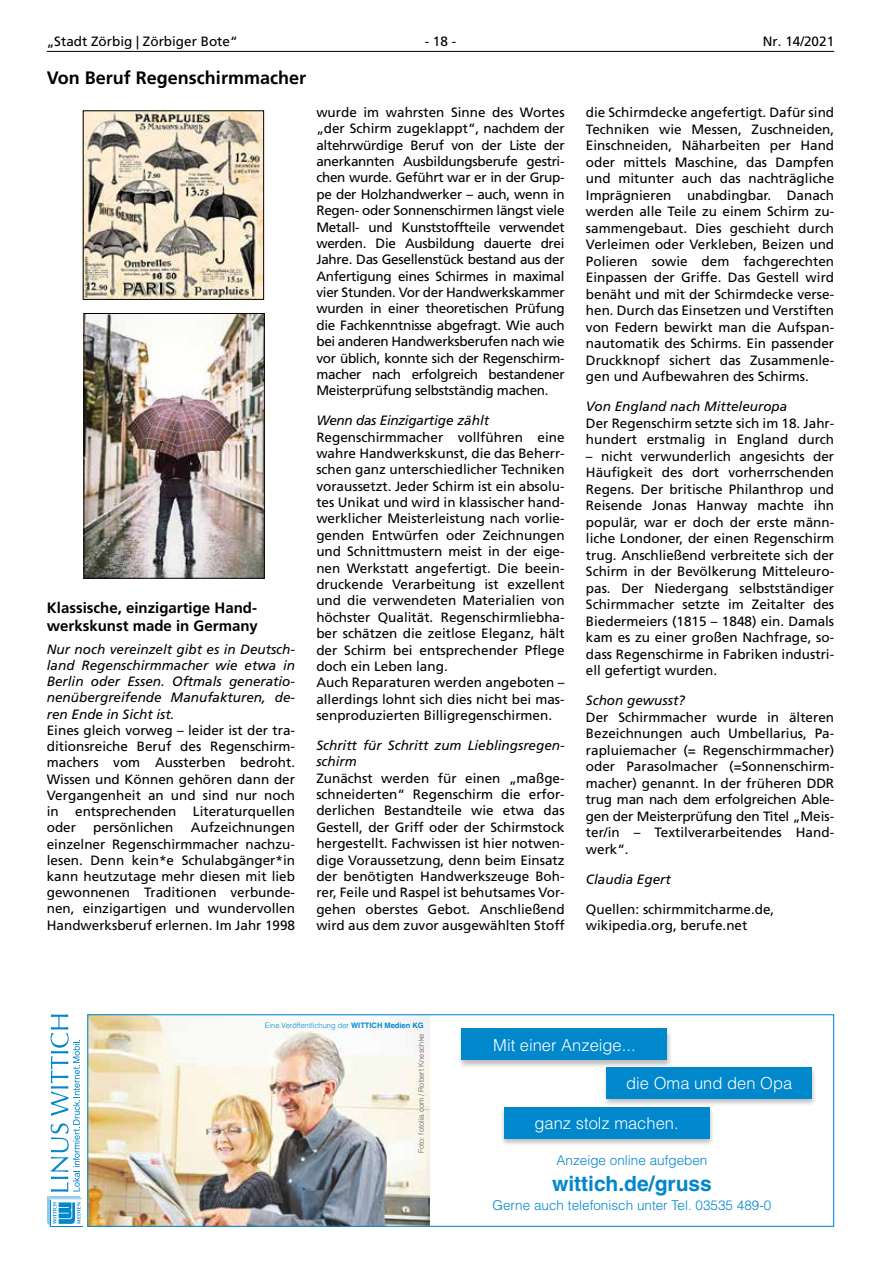
<style>
.page{position:relative;width:881px;height:1263px;background:#fff}
.page>*{position:absolute;margin:0;border:0;box-sizing:border-box;transform-origin:0 0}
.t1{font:700 21px "Helvetica LT";color:#0087cc}
.t2{font:700 18px "Frutiger LT";color:#000}
.t3{font:300 16.5px "Helvetica LT";color:#fff}
.t4{font:700 15px/18px "Frutiger LT";color:#000}
.t5{font:13.5px/16.4px "Frutiger LT";color:#000;text-align:justify}
.t6{font:italic 13.5px/16.2px "Frutiger LT";color:#000;text-align:justify}
.t7{font:300 13.5px "Helvetica LT";color:#0087cc}
.t8{font:italic 13.5px "Frutiger LT";letter-spacing:-.02em;color:#000}
.t9{font:300 7.5px "Helvetica LT";color:#0087cc}
.t10{font:300 7.5px "Helvetica LT";color:#575756}
.s1{font-weight:700}
</style>
<div class="page">
<hr style="left:47px;top:51px;width:786px;height:1px;background:#000">
<img style="left:85px;top:113px;width:177px;height:185px">
<div style="left:83px;top:111px;width:181px;height:189px;border:1px solid #000"></div>
<img style="left:86px;top:315px;width:176px;height:261px">
<div style="left:84px;top:313px;width:180px;height:265px;border:1px solid #000"></div>
<div style="left:457px;top:1028px;width:215px;height:41px;background:#000;opacity:.26"></div>
<div style="left:461px;top:1029px;width:205px;height:31px;background:#0087cc"></div>
<div style="left:602px;top:1066px;width:215px;height:41px;background:#000;opacity:.26"></div>
<div style="left:606px;top:1067px;width:205px;height:31px;background:#0087cc"></div>
<div style="left:499px;top:1106px;width:215px;height:41px;background:#000;opacity:.26"></div>
<div style="left:503px;top:1107px;width:206px;height:31px;background:#0087cc"></div>
<img style="left:89px;top:1016px;width:340px;height:209px">
<div style="left:87px;top:1014px;width:746px;height:213px;border:1px solid #0087cc"></div>
<svg style="left:47px;top:1014px;width:35px;height:211px"></svg>
<p class="t5" style="left:47px;top:33px;width:192px">„Stadt Zörbig | Zörbiger Bote“</p>
<p class="t5" style="left:424px;top:33px;width:33px">- 18 -</p>
<p class="t5" style="left:762px;top:33px;width:73px">Nr. 14/2021</p>
<h2 class="t2" style="left:47px;top:67px;width:261px">Von Beruf Regenschirmmacher</h2>
<p class="t4" style="left:47px;top:599px;width:212px">Klassische, einzigartige Hand&shy;werkskunst made in Germany</p>
<p class="t6" style="left:47px;top:641px;width:250px">Nur noch vereinzelt gibt es in Deutsch&shy;land Regenschirmmacher wie etwa in Berlin oder Essen. Oftmals generatio&shy;nenübergreifende Manufakturen, de&shy;ren Ende in Sicht ist.</p>
<p class="t5" style="left:47px;top:722px;width:250px">Eines gleich vorweg – leider ist der tra&shy;ditionsreiche Beruf des Regenschirm&shy;machers vom Aussterben bedroht.<br>Wissen und Können gehören dann der Vergangenheit an und sind nur noch in entsprechenden Literaturquellen oder</p>
<p class="t5" style="left:47px;top:819px;width:250px;text-indent:144px">Aufzeichnungen einzelner Regenschirmmacher nachzu&shy;lesen. Denn kein*e Schulabgänger*in kann heutzutage mehr diesen mit lieb gewonnenen Traditionen verbunde&shy;nen, einzigartigen und wundervollen Handwerksberuf erlernen. Im Jahr 1998</p>
<p class="t5" style="left:93px;top:819px;width:82px">persönlichen</p>
<p class="t5" style="left:316px;top:104px;width:250px">wurde im wahrsten Sinne des Wortes „der Schirm zugeklappt“, nachdem der altehrwürdige Beruf von der Liste der anerkannten Ausbildungsberufe gestri&shy;chen wurde. Geführt war er in der Grup&shy;pe der Holzhandwerker – auch, wenn in Regen- oder Sonnenschirmen längst viele Metall- und Kunststoffteile verwendet werden. Die Ausbildung dauerte drei Jahre. Das Gesellenstück bestand aus der Anfertigung eines Schirmes in maximal vier Stunden. Vor der Handwerkskammer wurden in einer theoretischen Prüfung die Fachkenntnisse abgefragt. Wie auch bei anderen Handwerksberufen nach wie vor üblich, konnte sich der Regenschirm&shy;macher nach erfolgreich bestandener Meisterprüfung selbstständig machen.</p>
<p class="t8" style="left:316px;top:413px;width:174px">Wenn das Einzigartige zählt</p>
<p class="t5" style="left:316px;top:429px;width:250px;text-align:left">Regenschirmmacher vollführen eine wahre Handwerkskunst, die das Beherr&shy;schen ganz unterschiedlicher Techniken voraussetzt. Jeder Schirm ist ein absolu&shy;tes Unikat und wird in klassischer hand&shy;werklicher Meisterleistung nach vorlie&shy;genden Entwürfen oder Zeichnungen und Schnittmustern meist in der eige&shy;nen Werkstatt angefertigt. Die beein&shy;druckende Verarbeitung ist exzellent und die verwendeten Materialien von höchster Qualität. Regenschirmliebha&shy;ber schätzen die zeitlose Eleganz, hält der Schirm bei entsprechender Pflege doch ein Leben lang.<br>Auch Reparaturen werden angeboten – allerdings lohnt sich dies nicht bei mas&shy;senproduzierten Billigregenschirmen.</p>
<p class="t6" style="left:316px;top:737px;width:250px">Schritt für Schritt zum Lieblingsregen&shy;schirm</p>
<p class="t5" style="left:316px;top:770px;width:250px">Zunächst werden für einen „maßge&shy;schneiderten“ Regenschirm die erfor&shy;derlichen Bestandteile wie etwa das Gestell, der Griff oder der Schirmstock hergestellt. Fachwissen ist hier notwen&shy;dige Voraussetzung, denn beim Einsatz der benötigten Handwerkszeuge Boh&shy;rer, Feile und Raspel ist behutsames Vor&shy;gehen oberstes Gebot. Anschließend wird aus dem zuvor ausgewählten Stoff</p>
<p class="t5" style="left:585px;top:104px;width:250px">die Schirmdecke angefertigt. Dafür sind Techniken wie Messen, Zuschneiden, Einschneiden, Näharbeiten per Hand oder mittels Maschine, das Dampfen und mitunter auch das nachträgliche Imprägnieren unabdingbar. Danach werden alle Teile zu einem Schirm zu&shy;sammengebaut. Dies geschieht durch Verleimen oder Verkleben, Beizen und Polieren sowie dem fachgerechten Einpassen der Griffe. Das Gestell wird benäht und mit der Schirmdecke verse&shy;hen. Durch das Einsetzen und Verstiften von Federn bewirkt man die Aufspan&shy;nautomatik des Schirms. Ein passender Druckknopf sichert das Zusammenle&shy;gen und Aufbewahren des Schirms.</p>
<p class="t6" style="left:585px;top:398px;width:203px">Von England nach Mitteleuropa</p>
<p class="t5" style="left:585px;top:415px;width:250px">Der Regenschirm setzte sich im 18. Jahr&shy;hundert erstmalig in England durch</p>
<p class="t5" style="left:585px;top:448px;width:250px">– nicht verwunderlich angesichts der Häufigkeit des dort vorherrschenden Regens. Der britische Philanthrop und Reisende Jonas Hanway machte ihn populär, war er doch der erste männ&shy;liche Londoner, der einen Regenschirm trug. Anschließend verbreitete sich der Schirm in der Bevölkerung Mitteleuro&shy;pas. Der Niedergang selbstständiger Schirmmacher setzte im Zeitalter des Biedermeiers (1815 – 1848) ein. Damals kam es zu einer großen Nachfrage, so&shy;dass Regenschirme in Fabriken industri&shy;ell gefertigt wurden.</p>
<p class="t6" style="left:585px;top:692px;width:100px">Schon gewusst?</p>
<p class="t5" style="left:585px;top:709px;width:250px">Der Schirmmacher wurde in älteren Bezeichnungen auch Umbellarius, Pa&shy;rapluiemacher (= Regenschirmmacher) oder Parasolmacher (=Sonnenschirm&shy;macher) genannt. In der früheren DDR trug man nach dem erfolgreichen Able&shy;gen der Meisterprüfung den Titel „Meis&shy;ter/in – Textilverarbeitendes Hand&shy;werk“.</p>
<p class="t6" style="left:585px;top:871px;width:86px">Claudia Egert</p>
<p class="t5" style="left:585px;top:901px;width:190px">Quellen: schirmmitcharme.de, wikipedia.org, berufe.net</p>
<p class="t9" style="left:265px;top:1020px;width:160px">Eine Veröffentlichung der <span class="s1">WITTICH Medien KG</span></p>
<p class="t10" style="left:416px;top:1153px;width:121px;rotate:-90deg">Foto: fotolia.com / Robert Kneschke</p>
<p class="t3" style="left:493px;top:1035px;width:144px">Mit einer Anzeige...</p>
<p class="t3" style="left:626px;top:1073px;width:167px">die Oma und den Opa</p>
<p class="t3" style="left:534px;top:1113px;width:145px">ganz stolz machen.</p>
<p class="t7" style="left:556px;top:1152px;width:152px">Anzeige online aufgeben</p>
<h1 class="t1" style="left:552px;top:1170px;width:161px">wittich.de/gruss</h1>
<p class="t7" style="left:492px;top:1196px;width:280px">Gerne auch telefonisch unter Tel. 03535 489-0</p>
</div>
